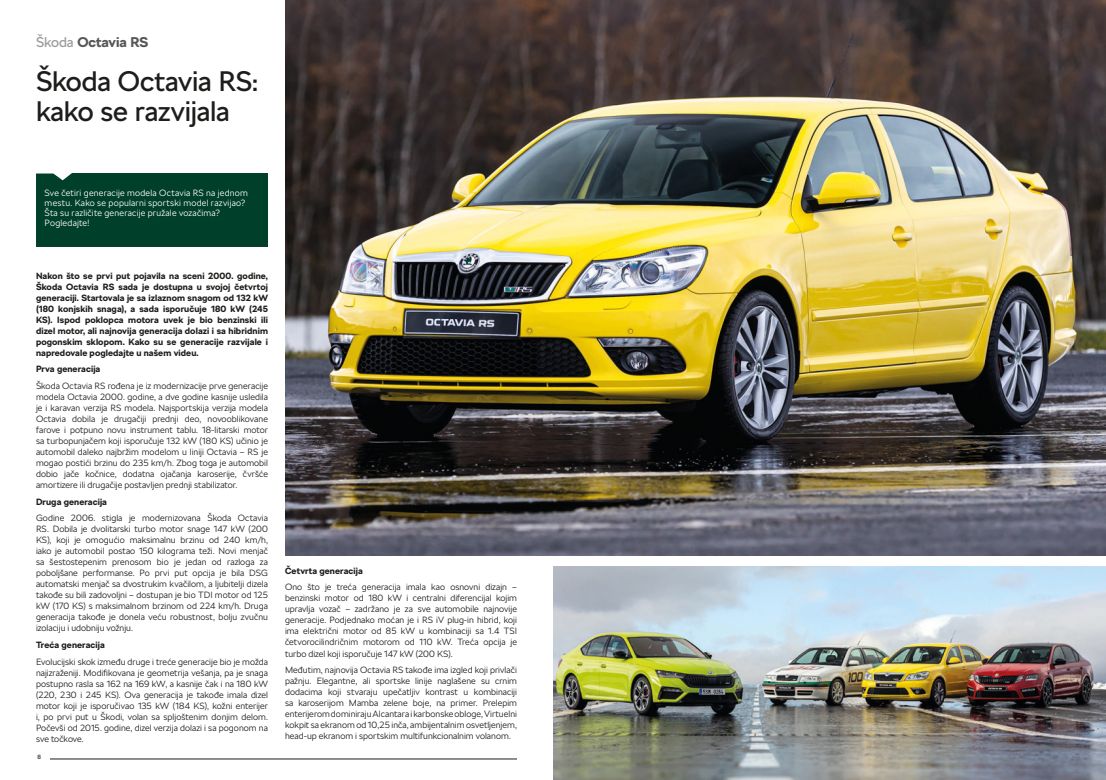
<style>
.page{position:relative;width:1106px;height:780px;background:#fff}
.page>*{position:absolute;margin:0;border:0;box-sizing:border-box;transform-origin:0 0}
.t1{font:28px/30px "SKODA Next";letter-spacing:-.01em;color:#1d1d1b}
.t2{font:700 14px "SKODA Next";color:#575756}
.t3{font:300 9px/11px "SKODA Next";letter-spacing:.005em;color:#1d1d1b;text-align:justify}
.t4{font:700 9px/11px "SKODA Next";letter-spacing:.01em;color:#1d1d1b;text-align:justify}
.t5{font:300 9px/10px "SKODA Next";letter-spacing:.025em;color:#fff}
.t6{font:6px "SKODA Next";color:#1d1d1b}
.s1{font-weight:400;color:#9d9d9d}
</style>
<div class="page">
<hr style="left:50px;top:758px;width:467px;height:1px;background:#1d1d1b">
<div style="left:36px;top:173px;width:232px;height:74px;background:#003f2a"></div>
<img style="left:285px;top:0;width:821px;height:555px">
<img style="left:553px;top:567px;width:553px;height:213px">
<h2 class="t2" style="left:36px;top:33px;width:114px"><span class="s1">Škoda</span> Octavia RS</h2>
<h1 class="t1" style="left:36px;top:66px;width:224px">Škoda Octavia RS: kako se razvijala</h1>
<p class="t5" style="left:45px;top:188px;width:205px">Sve četiri generacije modela Octavia RS na jednom mestu. Kako se popularni sportski model razvijao?<br>Šta su različite generacije pružale vozačima?<br>Pogledajte!</p>
<p class="t4" style="left:36px;top:270px;width:233px">Nakon što se prvi put pojavila na sceni 2000. godine, Škoda Octavia RS sada je dostupna u svojoj četvrtoj generaciji. Startovala je sa izlaznom snagom od 132 kW (180 konjskih snaga), a sada isporučuje 180 kW (245<br>KS). Ispod poklopca motora uvek je bio benzinski ili dizel motor, ali najnovija generacija dolazi i sa hibridnim pogonskim sklopom. Kako su se generacije razvijale i napredovale pogledajte u našem videu.</p>
<p class="t4" style="left:36px;top:363px;width:66px">Prva generacija</p>
<p class="t3" style="left:36px;top:380px;width:233px">Škoda Octavia RS rođena je iz modernizacije prve generacije modela Octavia 2000. godine, a dve godine kasnije usledila je i karavan verzija RS modela. Najsportskija verzija modela Octavia dobila je drugačiji prednji deo, novooblikovane farove i potpuno novu instrument tablu. 18-litarski motor sa turbopunjačem koji isporučuje 132 kW (180 KS) učinio je automobil daleko najbržim modelom u liniji Octavia – RS je mogao postići brzinu do 235 km/h. Zbog toga je automobil dobio jače kočnice, dodatna ojačanja karoserije, čvršće amortizere ili drugačije postavljen prednji stabilizator.</p>
<p class="t4" style="left:36px;top:496px;width:72px">Druga generacija</p>
<p class="t3" style="left:36px;top:512px;width:233px">Godine 2006. stigla je modernizovana Škoda Octavia RS. Dobila je dvolitarski turbo motor snage 147 kW (200<br>KS), koji je omogućio maksimalnu brzinu od 240 km/h, iako je automobil postao 150 kilograma teži. Novi menjač sa šestostepenim prenosom bio je jedan od razloga za poboljšane performanse. Po prvi put opcija je bila DSG automatski menjač sa dvostrukim kvačilom, a ljubitelji dizela takođe su bili zadovoljni – dostupan je bio TDI motor od 125 kW (170 KS) s maksimalnom brzinom od 224 km/h. Druga generacija takođe je donela veću robustnost, bolju zvučnu izolaciju i udobniju vožnju.</p>
<p class="t4" style="left:36px;top:639px;width:70px">Treća generacija</p>
<p class="t3" style="left:36px;top:656px;width:233px">Evolucijski skok između druge i treće generacije bio je možda najizraženiji. Modifikovana je geometrija vešanja, pa je snaga postupno rasla sa 162 na 169 kW, a kasnije čak i na 180 kW (220, 230 i 245 KS). Ova generacija je takođe imala dizel motor koji je isporučivao 135 kW (184 KS), kožni enterijer i, po prvi put u Škodi, volan sa spljoštenim donjim delom.<br>Počevši od 2015. godine, dizel verzija dolazi i sa pogonom na sve točkove.</p>
<p class="t6" style="left:38px;top:753px;width:5px">8</p>
<p class="t4" style="left:285px;top:565px;width:79px">Četvrta generacija</p>
<p class="t3" style="left:285px;top:582px;width:233px">Ono što je treća generacija imala kao osnovni dizajn – benzinski motor od 180 kW i centralni diferencijal kojim upravlja vozač – zadržano je za sve automobile najnovije generacije. Podjednako moćan je i RS iV plug-in hibrid, koji ima električni motor od 85 kW u kombinaciji sa 1.4 TSI četvorocilindričnim motorom od 110 kW. Treća opcija je turbo dizel koji isporučuje 147 kW (200 KS).</p>
<p class="t3" style="left:285px;top:664px;width:233px">Međutim, najnovija Octavia RS takođe ima izgled koji privlači pažnju. Elegantne, ali sportske linije naglašene su crnim dodacima koji stvaraju upečatljiv kontrast u kombinaciji sa karoserijom Mamba zelene boje, na primer. Prelepim enterijerom dominiraju Alcantara i karbonske obloge, Virtuelni kokpit sa ekranom od 10,25 inča, ambijentalnim osvetljenjem, head-up ekranom i sportskim multifunkcionalnim volanom.</p>
</div>
